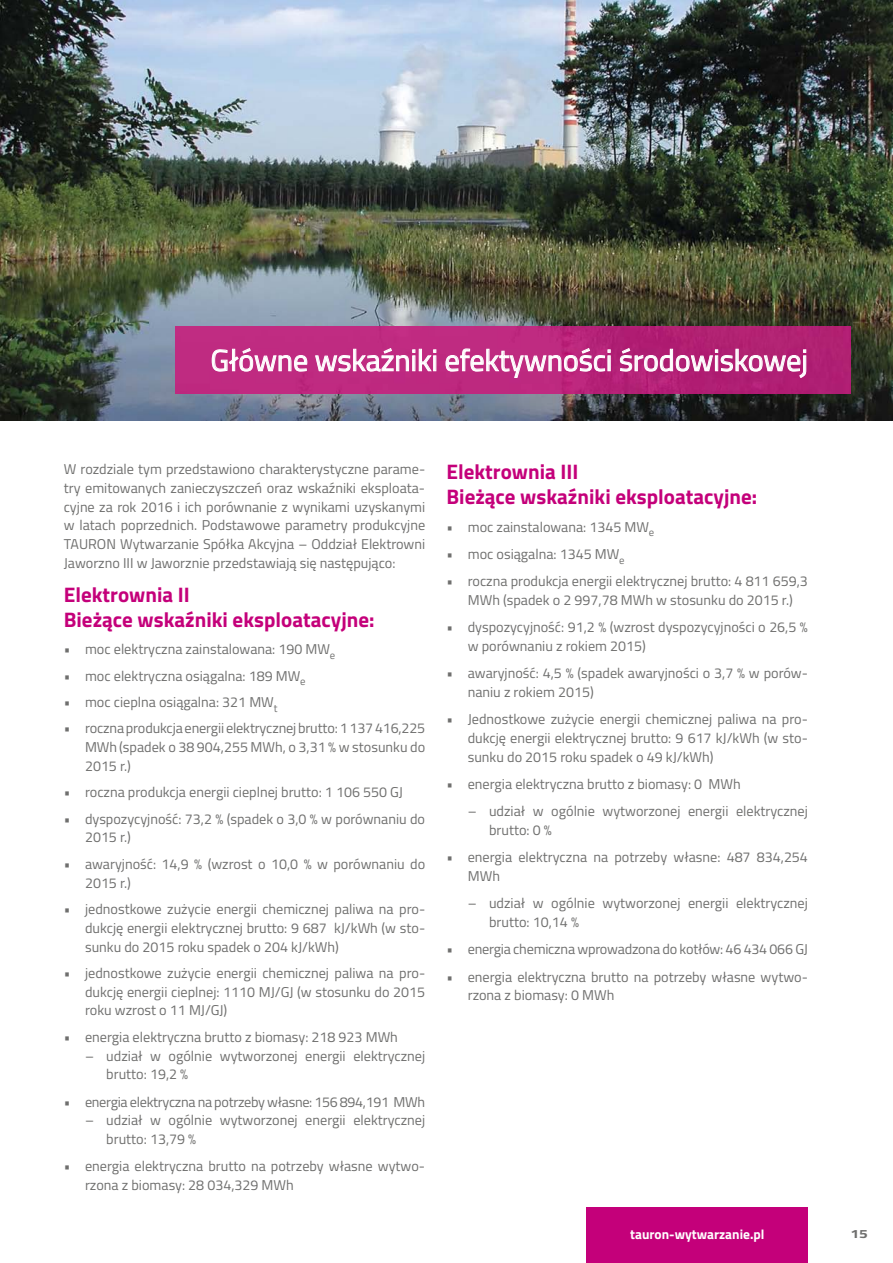
<style>
.page{position:relative;width:893px;height:1263px;background:#fff}
.page>*{position:absolute;margin:0;border:0;box-sizing:border-box;transform-origin:0 0}
.t1{font:30px "Titillium";color:#fff}
.t2{font:700 21px/25.2px "Titillium";color:#c4007a}
.t3{font:14.25px/18.8px "Titillium";color:#6f6f6e}
.t4{font:14.25px "Titillium";letter-spacing:-.02em;color:#6f6f6e}
.t5{font:700 13.5px "Titillium";color:#fff}
.t6{font:700 12px "Titillium";color:#6f6f6e;scale:1.3 1}
</style>
<div class="page">
<img style="left:0;top:0;width:893px;height:421px">
<img style="left:176px;top:326px;width:674px;height:67px">
<svg style="left:212px;top:348px;width:96px;height:24px;background:#ce5e9f"></svg>
<svg style="left:315px;top:348px;width:121px;height:24px;background:#ce5fa0"></svg>
<svg style="left:445px;top:348px;width:165px;height:30px;background:#c95197"></svg>
<svg style="left:620px;top:348px;width:186px;height:30px;background:#bf4a8e"></svg>
<div style="left:587px;top:1208px;width:221px;height:55px;background:#c4007a"></div>
<h1 class="t1" style="left:211px;top:338px;width:599px">Główne wskaźniki efektywności środowiskowej</h1>
<p class="t3" style="left:64px;top:459px;width:363px;text-align:justify">W rozdziale tym przedstawiono charakterystyczne parame&shy;try emitowanych zanieczyszczeń oraz wskaźniki eksploata&shy;cyjne za rok 2016 i ich porównanie z wynikami uzyskanymi w latach poprzednich. Podstawowe parametry produkcyjne TAURON Wytwarzanie Spółka Akcyjna – Oddział Elektrowni Jaworzno III w Jaworznie przedstawiają się następująco:</p>
<h2 class="t2" style="left:64px;top:581px;width:312px">Elektrownia II<br>Bieżące wskaźniki eksploatacyjne:</h2>
<p class="t3" style="left:64px;top:639px;width:273px">• moc elektryczna zainstalowana: 190 MW<sub>e</sub></p>
<p class="t3" style="left:64px;top:665px;width:243px">• moc elektryczna osiągalna: 189 MW<sub>e</sub></p>
<p class="t3" style="left:64px;top:692px;width:215px">• moc cieplna osiągalna: 321 MW<sub>t</sub></p>
<p class="t3" style="left:85px;top:718px;width:342px;text-align:justify;text-indent:-21px">• roczna produkcja energii elektrycznej brutto: 1 137 416,225<br>MWh (spadek o 38 904,255 MWh, o 3,31 % w stosunku do 2015 r.)</p>
<p class="t3" style="left:64px;top:782px;width:341px">• roczna produkcja energii cieplnej brutto: 1 106 550 GJ</p>
<p class="t3" style="left:85px;top:809px;width:342px;text-indent:-21px">• dyspozycyjność: 73,2 % (spadek o 3,0 % w porównaniu do<br>2015 r.)</p>
<p class="t3" style="left:85px;top:854px;width:342px;text-indent:-21px">• awaryjność: 14,9 % (wzrost o 10,0 % w porównaniu do<br>2015 r.)</p>
<p class="t3" style="left:85px;top:899px;width:342px;text-align:justify;text-indent:-21px">• jednostkowe zużycie energii chemicznej paliwa na pro&shy;dukcję energii elektrycznej brutto: 9 687 kJ/kWh (w sto&shy;sunku do 2015 roku spadek o 204 kJ/kWh)</p>
<p class="t3" style="left:85px;top:963px;width:342px;text-align:justify;text-indent:-21px">• jednostkowe zużycie energii chemicznej paliwa na pro&shy;dukcję energii cieplnej: 1110 MJ/GJ (w stosunku do 2015 roku wzrost o 11 MJ/GJ)</p>
<p class="t3" style="left:64px;top:1027px;width:336px">• energia elektryczna brutto z biomasy: 218 923 MWh</p>
<p class="t3" style="left:106px;top:1045px;width:320px;text-indent:-21px">– udział w ogólnie wytworzonej energii elektrycznej brutto: 19,2 %</p>
<p class="t4" style="left:64px;top:1091px;width:363px">• energia elektryczna na potrzeby własne: 156 894,191 MWh</p>
<p class="t3" style="left:106px;top:1110px;width:320px;text-indent:-21px">– udział w ogólnie wytworzonej energii elektrycznej brutto: 13,79 %</p>
<p class="t3" style="left:85px;top:1156px;width:342px;text-indent:-21px">• energia elektryczna brutto na potrzeby własne wytwo&shy;rzona z biomasy: 28 034,329 MWh</p>
<h2 class="t2" style="left:446px;top:458px;width:312px">Elektrownia III<br>Bieżące wskaźniki eksploatacyjne:</h2>
<p class="t3" style="left:446px;top:517px;width:209px">• moc zainstalowana: 1345 MW<sub>e</sub></p>
<p class="t3" style="left:446px;top:544px;width:179px">• moc osiągalna: 1345 MW<sub>e</sub></p>
<p class="t3" style="left:446px;top:571px;width:363px;text-align:center">• roczna produkcja energii elektrycznej brutto: 4 811 659,3<br>MWh (spadek o 2 997,78 MWh w stosunku do 2015 r.)</p>
<p class="t3" style="left:468px;top:617px;width:342px;text-indent:-21px">• dyspozycyjność: 91,2 % (wzrost dyspozycyjności o 26,5 % w porównaniu z rokiem 2015)</p>
<p class="t3" style="left:468px;top:663px;width:342px;text-indent:-21px">• awaryjność: 4,5 % (spadek awaryjności o 3,7 % w porów&shy;naniu z rokiem 2015)</p>
<p class="t3" style="left:468px;top:709px;width:342px;text-align:justify;text-indent:-21px">• Jednostkowe zużycie energii chemicznej paliwa na pro&shy;dukcję energii elektrycznej brutto: 9 617 kJ/kWh (w sto&shy;sunku do 2015 roku spadek o 49 kJ/kWh)</p>
<p class="t3" style="left:446px;top:774px;width:296px">• energia elektryczna brutto z biomasy: 0 MWh</p>
<p class="t3" style="left:489px;top:801px;width:320px;text-indent:-21px">– udział w ogólnie wytworzonej energii elektrycznej brutto: 0 %</p>
<p class="t3" style="left:468px;top:847px;width:342px;text-indent:-21px">• energia elektryczna na potrzeby własne: 487 834,254<br>MWh</p>
<p class="t3" style="left:489px;top:893px;width:320px;text-indent:-21px">– udział w ogólnie wytworzonej energii elektrycznej brutto: 10,14 %</p>
<p class="t3" style="left:446px;top:939px;width:363px">• energia chemiczna wprowadzona do kotłów: 46 434 066 GJ</p>
<p class="t3" style="left:468px;top:966px;width:342px;text-indent:-21px">• energia elektryczna brutto na potrzeby własne wytwo&shy;rzona z biomasy: 0 MWh</p>
<p class="t5" style="left:630px;top:1224px;width:136px">tauron-wytwarzanie.pl</p>
<p class="t6" style="left:850px;top:1224px;width:15px">15</p>
</div>
